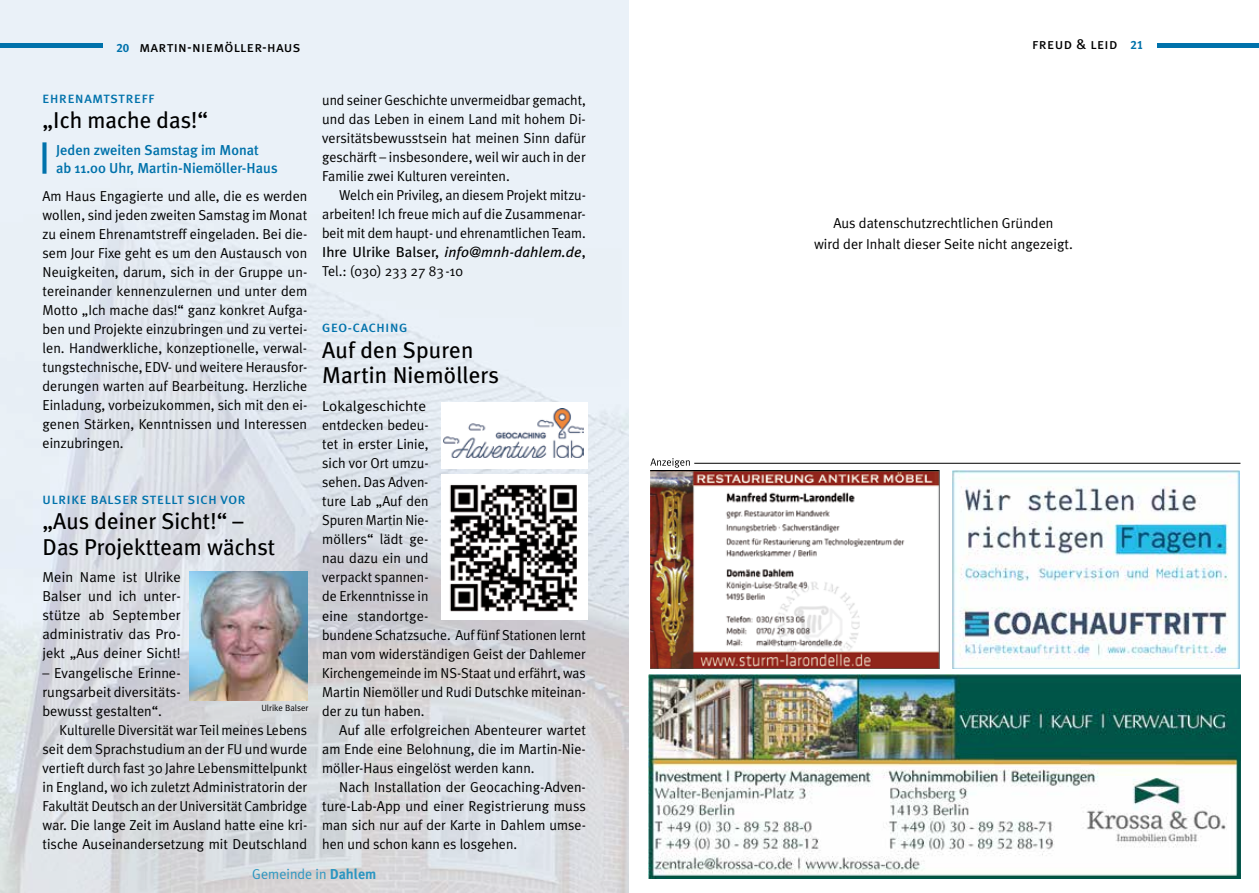
<style>
.page{position:relative;width:1259px;height:893px;background:#fff}
.page>*{position:absolute;margin:0;border:0;box-sizing:border-box;transform-origin:0 0}
.t1{font:500 40.35px "Meta Plus";color:#0072ab}
.t2{font:22.95px/25.5px "Meta Plus";color:#000}
.t3{font:15px "Meta Plus Book Caps";letter-spacing:.02em;color:#000}
.t4{font:14.4px/19px "Meta Plus Normal";color:#000;text-align:justify}
.t5{font:14.4px/19px "Meta Plus Normal";color:#000;scale:1.07 1}
.t6{font:14.4px/19px "Meta Plus Normal";color:#000;text-align:justify;scale:.96 1}
.t7{font:500 14.4px/18px "Meta Plus";color:#0072ab}
.t8{font:14.4px "Meta Plus";letter-spacing:.005em;color:#000;scale:1.04 1}
.t9{font:14.4px "Meta Plus Normal";color:#2c96c1}
.t10{font:12px "Meta Plus Medium Caps";letter-spacing:.055em;color:#0072ab;scale:1.08 1}
.t11{font:9px "Meta Plus Normal";color:#000}
.s1{font-family:"Meta Plus Bold Caps";font-size:12px;color:#0072ab}
.s2{font-style:italic}
.s3{font-family:"Meta Plus";font-weight:700}
</style>
<div class="page">
<hr style="left:1158px;top:44px;width:101px;height:4px;background:#0072ab">
<img style="left:0;top:0;width:628px;height:893px">
<hr style="left:0;top:44px;width:103px;height:4px;background:#0072ab">
<img style="left:648px;top:675px;width:592px;height:204px">
<hr style="left:694px;top:463px;width:546px;height:1px;background:#000">
<svg style="left:650px;top:458px;width:40px;height:10px"></svg>
<img style="left:952px;top:471px;width:287px;height:197px">
<img style="left:650px;top:471px;width:289px;height:198px">
<img style="left:189px;top:571px;width:118px;height:130px">
<div style="left:441px;top:402px;width:147px;height:66px;background:#fff"></div>
<img style="left:444px;top:408px;width:140px;height:49px">
<img style="left:441px;top:474px;width:147px;height:146px">
<p class="t3" style="left:116px;top:38px;width:186px"><span class="s1">20</span> martin-niemöller-haus</p>
<p class="t3" style="left:1032px;top:36px;width:113px">freud &amp; leid <span class="s1">21</span></p>
<p class="t10" style="left:43px;top:92px;width:105px">EHRENAMTSTREFF</p>
<h2 class="t2" style="left:43px;top:108px;width:167px">„Ich mache das!“</h2>
<h1 class="t1" style="left:40px;top:136px;width:10px">|</h1>
<p class="t7" style="left:56px;top:141px;width:223px">Jeden zweiten Samstag im Monat ab 11.00 Uhr, Martin-Niemöller-Haus</p>
<p class="t4" style="left:43px;top:186px;width:266px">Am Haus Engagierte und alle, die es werden wollen, sind jeden zweiten Samstag im Monat zu einem Ehrenamtstreff eingeladen. Bei die&shy;sem Jour Fixe geht es um den Austausch von Neuigkeiten, darum, sich in der Gruppe un&shy;tereinander kennenzulernen und unter dem Motto „Ich mache das!“ ganz konkret Aufga&shy;ben und Projekte einzubringen und zu vertei&shy;len. Handwerkliche, konzeptionelle, verwal&shy;tungstechnische, EDV- und weitere Herausfor&shy;derungen warten auf Bearbeitung. Herzliche Einladung, vorbeizukommen, sich mit den ei&shy;genen Stärken, Kenntnissen und Interessen einzubringen.</p>
<p class="t10" style="left:43px;top:493px;width:189px">ULRIKE BALSER STELLT SICH VOR</p>
<h2 class="t2" style="left:43px;top:508px;width:234px">„Aus deiner Sicht!“ –<br>Das Projektteam wächst</h2>
<p class="t4" style="left:43px;top:568px;width:140px">Mein Name ist Ulrike Balser und ich unter&shy;stütze ab September administrativ das Pro&shy;jekt „Aus deiner Sicht!</p>
<p class="t4" style="left:43px;top:663px;width:140px">– Evangelische Erinne&shy;rungsarbeit diversitäts&shy;bewusst gestalten“.</p>
<p class="t4" style="left:43px;top:720px;width:266px;text-indent:17px">Kulturelle Diversität war Teil meines Lebens seit dem Sprachstudium an der FU und wurde vertieft durch fast 30 Jahre Lebensmittelpunkt in England, wo ich zuletzt Administratorin der Fakultät Deutsch an der Universität Cambridge war. Die lange Zeit im Ausland hatte eine kri&shy;tische Auseinandersetzung mit Deutschland</p>
<p class="t11" style="left:261px;top:703px;width:49px">Ulrike Balser</p>
<p class="t6" style="left:322px;top:90px;width:276px">und seiner Geschichte unvermeidbar gemacht, und das Leben in einem Land mit hohem Di&shy;versitätsbewusstsein hat meinen Sinn dafür geschärft – insbesondere, weil wir auch in der Familie zwei Kulturen vereinten.</p>
<p class="t6" style="left:322px;top:186px;width:276px;text-indent:17px">Welch ein Privileg, an diesem Projekt mitzu&shy;arbeiten! Ich freue mich auf die Zusammenar&shy;beit mit dem haupt- und ehrenamtlichen Team.</p>
<p class="t8" style="left:322px;top:244px;width:255px">Ihre Ulrike Balser, <span class="s2">info@mnh-dahlem.de</span>,</p>
<p class="t4" style="left:322px;top:262px;width:142px">Tel.: (030) 233 27 83-10</p>
<p class="t10" style="left:322px;top:321px;width:80px">GEO-CACHING</p>
<h2 class="t2" style="left:322px;top:337px;width:178px">Auf den Spuren<br>Martin Niemöllers</h2>
<p class="t5" style="left:322px;top:396px;width:248px">Lokalgeschichte<br>entdecken bedeu-<br>tet in erster Linie,<br>sich vor Ort umzu-<br>sehen. Das Adven-<br>ture Lab „Auf den<br>Spuren Martin Nie-<br>möllers“ lädt ge-<br>nau dazu ein und<br>verpackt spannen-<br>de Erkenntnisse in<br>eine standortge-<br>bundene Schatzsuche. Auf fünf Stationen lernt man vom widerständigen Geist der Dahlemer<br>Kirchengemeinde im NS-Staat und erfährt, was<br>Martin Niemöller und Rudi Dutschke miteinan&shy;der zu tun haben.</p>
<p class="t4" style="left:322px;top:720px;width:265px;text-indent:17px">Auf alle erfolgreichen Abenteurer wartet am Ende eine Belohnung, die im Martin-Nie&shy;möller-Haus eingelöst werden kann.</p>
<p class="t4" style="left:322px;top:777px;width:265px;text-indent:17px">Nach Installation der Geocaching-Adven&shy;ture-Lab-App und einer Registrierung muss man sich nur auf der Karte in Dahlem umse&shy;hen und schon kann es losgehen.</p>
<p class="t9" style="left:252px;top:866px;width:126px">Gemeinde in <span class="s3">Dahlem</span></p>
<p class="t4" style="left:814px;top:213px;width:260px;line-height:21px;text-align:center">Aus datenschutzrechtlichen Gründen<br>wird der Inhalt dieser Seite nicht angezeigt.</p>
</div>
